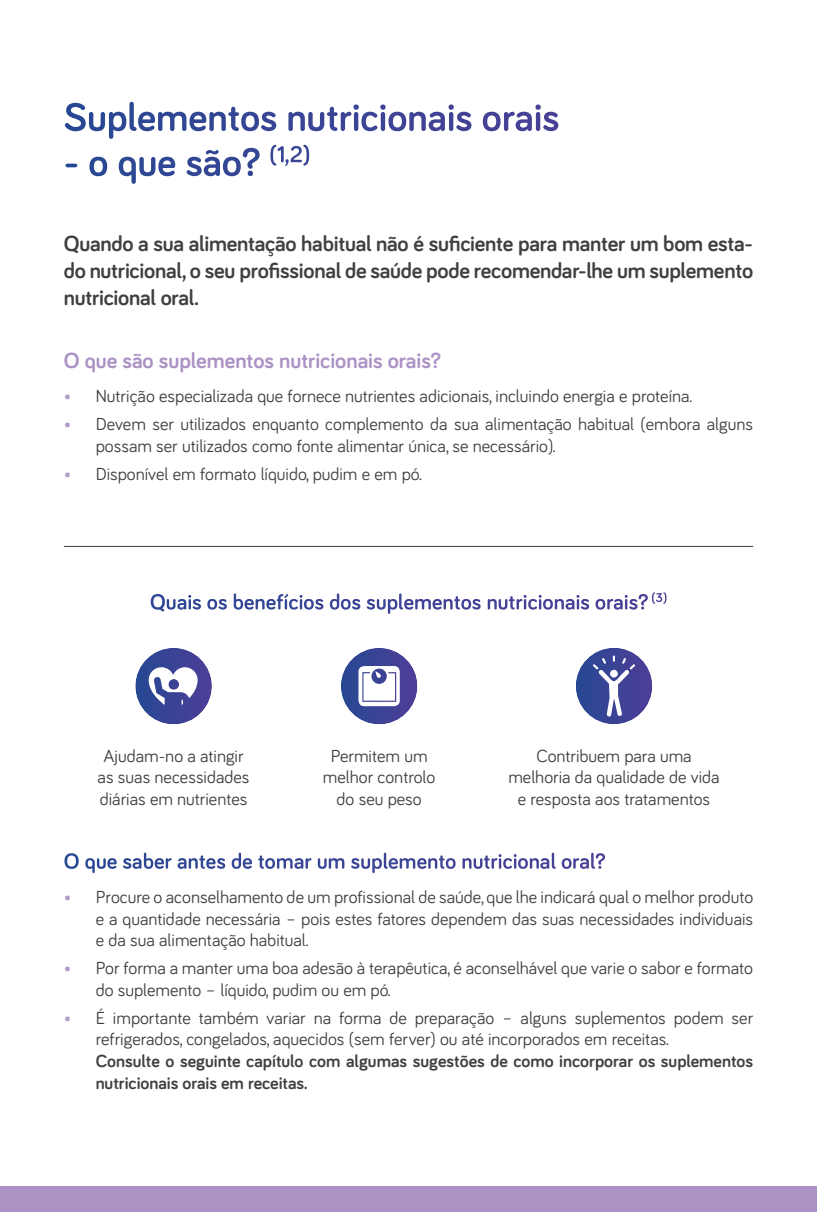
<style>
.page{position:relative;width:817px;height:1212px;background:#fff}
.page>*{position:absolute;margin:0;border:0;box-sizing:border-box;transform-origin:0 0}
.t1{font:700 22.5px/27px "Bariol";letter-spacing:-.01em;color:#404042;text-align:justify}
.t2{font:700 22.5px "Bariol";color:#ab92c4}
.t3{font:18px/21.6px "Bariol";color:#404042}
.t4{font:700 18px/21.6px "Bariol";color:#404042}
.s1{color:#b19bc9}
</style>
<div class="page">
<div style="left:0;top:1186px;width:816px;height:26px;background:#ab92c4"></div>
<img style="left:64px;top:853px;width:15px;height:16px">
<img style="left:85px;top:858px;width:10px;height:15px">
<svg style="left:97px;top:858px;width:20px;height:11px"></svg>
<svg style="left:123px;top:858px;width:18px;height:11px"></svg>
<img style="left:144px;top:853px;width:9px;height:16px">
<svg style="left:155px;top:858px;width:16px;height:11px"></svg>
<svg style="left:177px;top:858px;width:21px;height:11px"></svg>
<img style="left:199px;top:855px;width:6px;height:14px">
<svg style="left:206px;top:858px;width:19px;height:11px"></svg>
<img style="left:231px;top:853px;width:10px;height:16px">
<svg style="left:243px;top:858px;width:9px;height:11px"></svg>
<img style="left:258px;top:855px;width:6px;height:14px">
<svg style="left:265px;top:858px;width:10px;height:11px"></svg>
<img style="left:277px;top:858px;width:15px;height:11px">
<svg style="left:294px;top:858px;width:17px;height:11px"></svg>
<svg style="left:318px;top:858px;width:8px;height:11px"></svg>
<img style="left:328px;top:858px;width:16px;height:11px">
<svg style="left:351px;top:858px;width:19px;height:11px"></svg>
<img style="left:372px;top:858px;width:10px;height:15px">
<img style="left:384px;top:853px;width:3px;height:16px">
<svg style="left:388px;top:858px;width:10px;height:11px"></svg>
<img style="left:399px;top:858px;width:16px;height:11px">
<svg style="left:417px;top:858px;width:20px;height:11px"></svg>
<img style="left:438px;top:855px;width:6px;height:14px">
<svg style="left:445px;top:858px;width:10px;height:11px"></svg>
<svg style="left:462px;top:858px;width:20px;height:11px"></svg>
<img style="left:483px;top:855px;width:6px;height:14px">
<svg style="left:491px;top:858px;width:6px;height:11px"></svg>
<img style="left:498px;top:854px;width:3px;height:15px">
<svg style="left:503px;top:858px;width:9px;height:11px"></svg>
<img style="left:513px;top:854px;width:3px;height:15px">
<svg style="left:518px;top:858px;width:31px;height:11px"></svg>
<img style="left:551px;top:853px;width:4px;height:16px">
<svg style="left:561px;top:858px;width:27px;height:11px"></svg>
<img style="left:591px;top:853px;width:14px;height:16px">
<img style="left:65px;top:103px;width:21px;height:28px">
<img style="left:89px;top:112px;width:16px;height:19px">
<img style="left:109px;top:112px;width:17px;height:27px">
<img style="left:129px;top:102px;width:8px;height:29px">
<img style="left:138px;top:112px;width:17px;height:19px">
<img style="left:158px;top:112px;width:28px;height:19px">
<img style="left:189px;top:112px;width:17px;height:19px">
<img style="left:209px;top:112px;width:17px;height:19px">
<img style="left:228px;top:107px;width:11px;height:24px">
<img style="left:241px;top:112px;width:18px;height:19px">
<img style="left:261px;top:112px;width:15px;height:19px">
<img style="left:288px;top:112px;width:17px;height:19px">
<img style="left:308px;top:112px;width:16px;height:19px">
<img style="left:327px;top:107px;width:10px;height:24px">
<img style="left:340px;top:112px;width:11px;height:19px">
<img style="left:353px;top:105px;width:5px;height:26px">
<img style="left:361px;top:112px;width:16px;height:19px">
<img style="left:380px;top:105px;width:5px;height:26px">
<img style="left:388px;top:112px;width:18px;height:19px">
<img style="left:409px;top:112px;width:16px;height:19px">
<img style="left:428px;top:112px;width:17px;height:19px">
<img style="left:448px;top:105px;width:5px;height:26px">
<img style="left:456px;top:112px;width:15px;height:19px">
<img style="left:482px;top:112px;width:18px;height:19px">
<img style="left:504px;top:112px;width:27px;height:19px">
<img style="left:535px;top:105px;width:5px;height:26px">
<img style="left:543px;top:112px;width:15px;height:19px">
<svg style="left:65px;top:164px;width:12px;height:3px"></svg>
<img style="left:89px;top:157px;width:18px;height:19px">
<img style="left:119px;top:157px;width:17px;height:27px">
<img style="left:139px;top:157px;width:16px;height:19px">
<img style="left:158px;top:157px;width:17px;height:19px">
<img style="left:186px;top:157px;width:16px;height:19px">
<img style="left:204px;top:150px;width:16px;height:26px">
<img style="left:223px;top:157px;width:18px;height:19px">
<img style="left:243px;top:148px;width:16px;height:28px">
<img style="left:270px;top:145px;width:6px;height:21px">
<img style="left:277px;top:146px;width:6px;height:16px">
<svg style="left:285px;top:159px;width:3px;height:7px"></svg>
<img style="left:290px;top:146px;width:12px;height:16px">
<img style="left:303px;top:145px;width:6px;height:21px">
<img style="left:151px;top:594px;width:14px;height:17px">
<svg style="left:167px;top:599px;width:19px;height:11px"></svg>
<img style="left:188px;top:595px;width:3px;height:14px">
<svg style="left:193px;top:599px;width:8px;height:11px"></svg>
<svg style="left:207px;top:599px;width:20px;height:11px"></svg>
<img style="left:234px;top:593px;width:9px;height:17px">
<svg style="left:244px;top:599px;width:31px;height:11px"></svg>
<img style="left:276px;top:594px;width:12px;height:15px">
<svg style="left:289px;top:599px;width:9px;height:11px"></svg>
<img style="left:299px;top:595px;width:3px;height:14px">
<svg style="left:304px;top:599px;width:19px;height:11px"></svg>
<img style="left:330px;top:593px;width:9px;height:17px">
<svg style="left:341px;top:599px;width:19px;height:11px"></svg>
<svg style="left:366px;top:599px;width:19px;height:11px"></svg>
<img style="left:388px;top:599px;width:9px;height:15px">
<img style="left:399px;top:593px;width:4px;height:16px">
<svg style="left:404px;top:599px;width:9px;height:11px"></svg>
<img style="left:415px;top:599px;width:16px;height:10px">
<svg style="left:432px;top:596px;width:48px;height:14px"></svg>
<svg style="left:487px;top:596px;width:35px;height:14px"></svg>
<img style="left:523px;top:595px;width:3px;height:14px">
<svg style="left:528px;top:599px;width:9px;height:11px"></svg>
<img style="left:538px;top:595px;width:3px;height:14px">
<svg style="left:543px;top:599px;width:31px;height:11px"></svg>
<img style="left:576px;top:595px;width:3px;height:14px">
<svg style="left:580px;top:599px;width:9px;height:11px"></svg>
<svg style="left:595px;top:599px;width:27px;height:11px"></svg>
<img style="left:624px;top:595px;width:3px;height:14px">
<svg style="left:629px;top:599px;width:8px;height:11px"></svg>
<img style="left:638px;top:594px;width:9px;height:15px">
<svg style="left:652px;top:592px;width:14px;height:12px"></svg>
<img style="left:576px;top:648px;width:76px;height:76px">
<svg style="left:592px;top:655px;width:43px;height:63px"></svg>
<img style="left:341px;top:648px;width:76px;height:76px">
<svg style="left:358px;top:666px;width:41px;height:40px"></svg>
<img style="left:362px;top:672px;width:34px;height:30px">
<img style="left:135px;top:648px;width:77px;height:76px">
<svg style="left:149px;top:667px;width:48px;height:38px"></svg>
<hr style="left:64px;top:546px;width:689px;height:1px;background:#404042">
<p class="t1" style="left:64px;top:232px;width:690px">Quando a sua alimentação habitual não é suficiente para manter um bom esta&shy;do nutricional, o seu profissional de saúde pode recomendar-lhe um suplemento nutricional oral.</p>
<p class="t2" style="left:64px;top:351px;width:379px">O que são suplementos nutricionais orais?</p>
<p class="t3" style="left:64px;top:385px;width:630px"><span class="s1">•</span> Nutrição especializada que fornece nutrientes adicionais, incluindo energia e proteína.</p>
<p class="t3" style="left:96px;top:413px;width:658px;text-indent:-32px"><span class="s1">•</span> Devem ser utilizados enquanto complemento da sua alimentação habitual (embora alguns possam ser utilizados como fonte alimentar única, se necessário).</p>
<p class="t3" style="left:64px;top:463px;width:359px"><span class="s1">•</span> Disponível em formato líquido, pudim e em pó.</p>
<p class="t3" style="left:98px;top:745px;width:153px;text-align:center">Ajudam-no a atingir as suas necessidades diárias em nutrientes</p>
<p class="t3" style="left:323px;top:745px;width:114px;text-align:center">Permitem um melhor controlo do seu peso</p>
<p class="t3" style="left:508px;top:745px;width:213px;text-align:center">Contribuem para uma melhoria da qualidade de vida e resposta aos tratamentos</p>
<p class="t3" style="left:96px;top:886px;width:658px;text-align:justify;text-indent:-32px"><span class="s1">•</span> Procure o aconselhamento de um profissional de saúde, que lhe indicará qual o melhor produto e a quantidade necessária – pois estes fatores dependem das suas necessidades individuais e da sua alimentação habitual.</p>
<p class="t3" style="left:96px;top:957px;width:658px;text-indent:-32px"><span class="s1">•</span> Por forma a manter uma boa adesão à terapêutica, é aconselhável que varie o sabor e formato do suplemento – líquido, pudim ou em pó.</p>
<p class="t3" style="left:96px;top:1007px;width:658px;text-indent:-32px"><span class="s1">•</span> É importante também variar na forma de preparação – alguns suplementos podem ser refrigerados, congelados, aquecidos (sem ferver) ou até incorporados em receitas.</p>
<p class="t4" style="left:96px;top:1052px;width:658px">Consulte o seguinte capítulo com algumas sugestões de como incorporar os suplementos nutricionais orais em receitas.</p>
</div>
